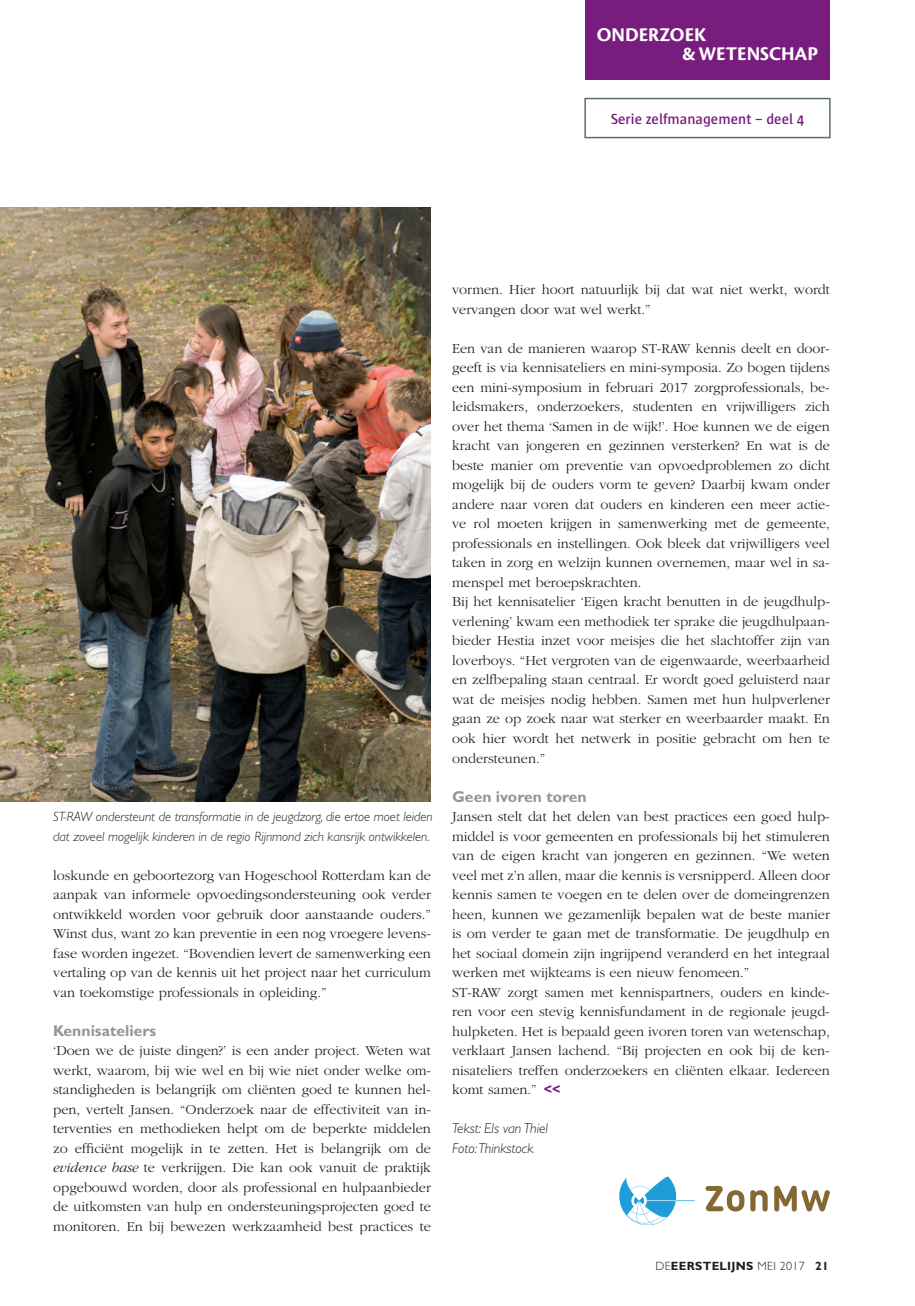
<style>
.page{position:relative;width:915px;height:1306px;background:#fff}
.page>*{position:absolute;margin:0;border:0;box-sizing:border-box;transform-origin:0 0}
.t1{font:20.25px/19.5px "Cronos MM 700 13";color:#fff}
.t2{font:700 15.75px "Gill Sans";color:#939598}
.t3{font:600 15px "Sun";color:#781d7d}
.t4{font:300 14.25px/19.5px "Garamond";color:#231f20}
.t5{font:italic 300 14.25px/19.5px "Gill Sans";color:#231f20}
.t6{font:italic 300 13.5px/19.5px "Gill Sans";color:#231f20}
.t7{font:700 12px "Gill Sans";letter-spacing:.025em;color:#231f20}
.s1{font-style:italic}
.s2{font-family:"Gill Sans";font-weight:700;color:#781d7d}
.s3{font-weight:300}
</style>
<div class="page">
<div style="left:585px;top:0;width:244px;height:80px;background:#781d7d"></div>
<svg style="left:705px;top:1186px;width:39px;height:25px"></svg>
<svg style="left:774px;top:1185px;width:55px;height:26px"></svg>
<svg style="left:750px;top:1190px;width:17px;height:21px"></svg>
<svg style="left:619px;top:1176px;width:75px;height:49px"></svg>
<div style="left:584px;top:98px;width:246px;height:40px;border:2px solid #5b6e74"></div>
<img style="left:0;top:207px;width:431px;height:594px">
<h1 class="t1" style="left:682px;top:25px;width:137px;text-indent:-85px">ONDERZOEK<br>&amp; WETENSCHAP</h1>
<p class="t3" style="left:610px;top:111px;width:195px">Serie zelfmanagement – deel 4</p>
<p class="t6" style="left:53px;top:807px;width:381px">ST-RAW ondersteunt de transformatie in de jeugdzorg, die ertoe moet leiden dat zoveel mogelijk kinderen in de regio Rijnmond zich kansrijk ontwikkelen.</p>
<p class="t4" style="left:53px;top:865px;width:379px;text-align:justify">loskunde en geboortezorg van Hogeschool Rotterdam kan de aanpak van informele opvoedingsondersteuning ook verder ontwikkeld worden voor gebruik door aanstaande ouders.” Winst dus, want zo kan preventie in een nog vroegere levens&shy;fase worden ingezet. “Bovendien levert de samenwerking een vertaling op van de kennis uit het project naar het curriculum van toekomstige professionals in opleiding.”</p>
<p class="t2" style="left:53px;top:1021px;width:104px">Kennisateliers</p>
<p class="t4" style="left:53px;top:1041px;width:379px;text-align:justify">‘Doen we de juiste dingen?’ is een ander project. Weten wat werkt, waarom, bij wie wel en bij wie niet onder welke om&shy;standigheden is belangrijk om cliënten goed te kunnen hel&shy;pen, vertelt Jansen. “Onderzoek naar de effectiviteit van in&shy;terventies en methodieken helpt om de beperkte middelen zo efficiënt mogelijk in te zetten. Het is belangrijk om de <span class="s1">evidence base</span> te verkrijgen. Die kan ook vanuit de praktijk opgebouwd worden, door als professional en hulpaanbieder de uitkomsten van hulp en ondersteuningsprojecten goed te monitoren. En bij bewezen werkzaamheid best practices te</p>
<p class="t4" style="left:452px;top:280px;width:379px">vormen. Hier hoort natuurlijk bij dat wat niet werkt, wordt vervangen door wat wel werkt.”</p>
<p class="t4" style="left:452px;top:339px;width:379px">Een van de manieren waarop ST-RAW kennis deelt en door&shy;geeft is via kennisateliers en mini-symposia. Zo bogen tijdens een mini-symposium in februari 2017 zorgprofessionals, be&shy;leidsmakers, onderzoekers, studenten en vrijwilligers zich over het thema ‘Samen in de wijk!’. Hoe kunnen we de eigen kracht van jongeren en gezinnen versterken? En wat is de beste manier om preventie van opvoedproblemen zo dicht mogelijk bij de ouders vorm te geven? Daarbij kwam onder andere naar voren dat ouders en kinderen een meer actie&shy;ve rol moeten krijgen in samenwerking met de gemeente, professionals en instellingen. Ook bleek dat vrijwilligers veel taken in zorg en welzijn kunnen overnemen, maar wel in sa&shy;menspel met beroepskrachten.<br>Bij het kennisatelier ‘Eigen kracht benutten in de jeugdhulp&shy;verlening’ kwam een methodiek ter sprake die jeugdhulpaan&shy;bieder Hestia inzet voor meisjes die het slachtoffer zijn van loverboys. “Het vergroten van de eigenwaarde, weerbaarheid en zelfbepaling staan centraal. Er wordt goed geluisterd naar wat de meisjes nodig hebben. Samen met hun hulpverlener gaan ze op zoek naar wat sterker en weerbaarder maakt. En ook hier wordt het netwerk in positie gebracht om hen te ondersteunen.”</p>
<p class="t2" style="left:452px;top:787px;width:136px">Geen ivoren toren</p>
<p class="t4" style="left:452px;top:807px;width:379px">Jansen stelt dat het delen van best practices een goed hulp&shy;middel is voor gemeenten en professionals bij het stimuleren van de eigen kracht van jongeren en gezinnen. “We weten veel met z’n allen, maar die kennis is versnipperd. Alleen door kennis samen te voegen en te delen over de domeingrenzen heen, kunnen we gezamenlijk bepalen wat de beste manier is om verder te gaan met de transformatie. De jeugdhulp en het sociaal domein zijn ingrijpend veranderd en het integraal werken met wijkteams is een nieuw fenomeen.”<br>ST-RAW zorgt samen met kennispartners, ouders en kinde&shy;ren voor een stevig kennisfundament in de regionale jeugd&shy;hulpketen. Het is bepaald geen ivoren toren van wetenschap, verklaart Jansen lachend. “Bij projecten en ook bij de ken&shy;nisateliers treffen onderzoekers en cliënten elkaar. Iedereen komt samen.” <span class="s2">&lt;&lt;</span></p>
<p class="t5" style="left:452px;top:1118px;width:97px">Tekst: Els van Thiel<br>Foto: Thinkstock</p>
<p class="t7" style="left:655px;top:1258px;width:175px"><span class="s3">DE</span>EERSTELIJNS <span class="s3">MEI 2017</span> 21</p>
</div>
